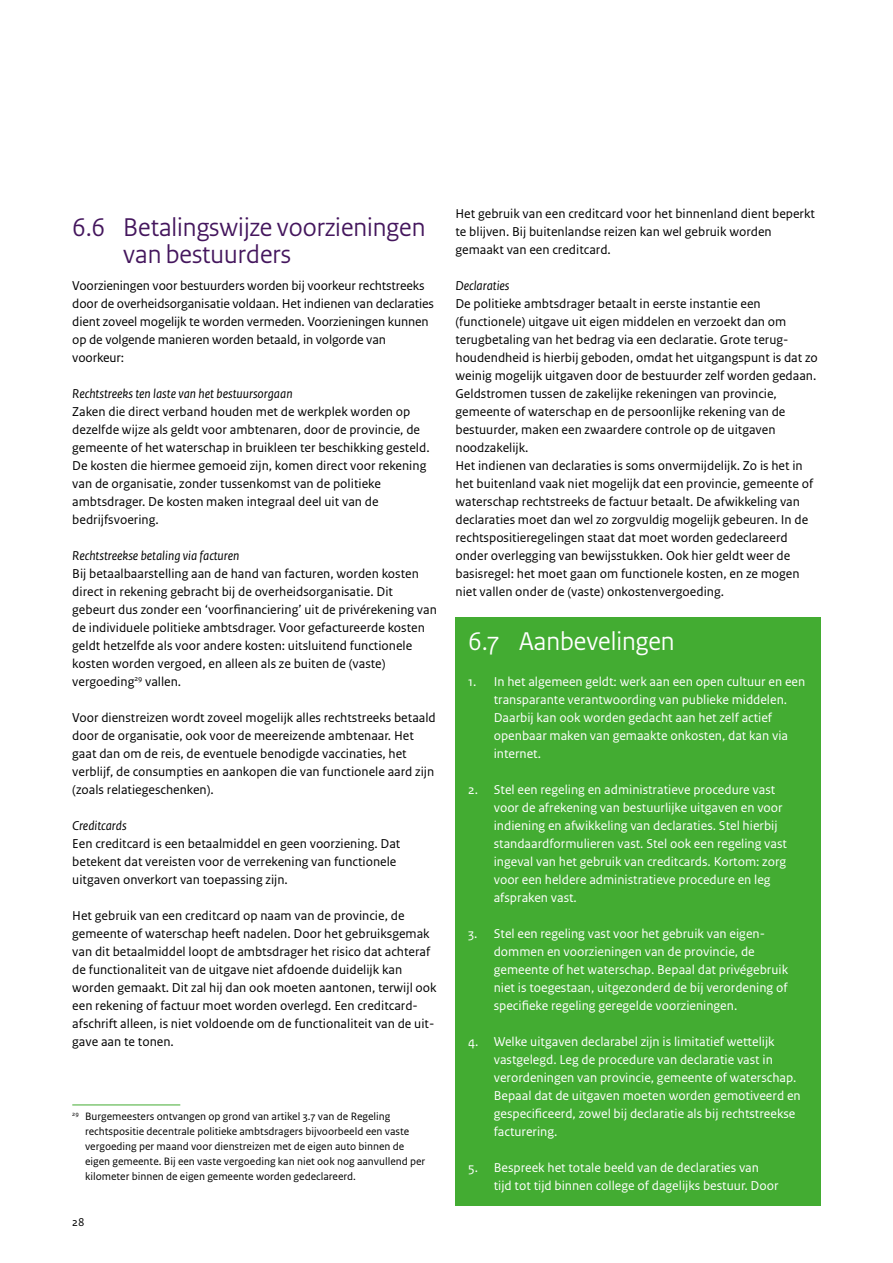
<style>
.page{position:relative;width:893px;height:1263px;background:#fff}
.page>*{position:absolute;margin:0;border:0;box-sizing:border-box;transform-origin:0 0}
.t1{font:27px/27px "Rijksoverheid Sans Heading";color:#44165d}
.t2{font:27px "Rijksoverheid Sans Heading";color:#fff}
.t3{font:13.5px/18px "Rijksoverheid Sans Text";color:#000}
.t4{font:13.5px/18px "Rijksoverheid Sans Text";color:#fff}
.t5{font:italic 13.5px "Rijksoverheid Sans Text";color:#000}
.t6{font:12px "Rijksoverheid Sans Text";color:#000}
.t7{font:11.25px/15px "Rijksoverheid Sans Text";color:#000}
</style>
<div class="page">
<hr style="left:72px;top:1104px;width:108px;height:1px;background:#43ac32">
<div style="left:455px;top:617px;width:366px;height:52px;background:#43ac32"></div>
<div style="left:455px;top:662px;width:366px;height:129px;background:#43ac32"></div>
<div style="left:455px;top:770px;width:366px;height:165px;background:#43ac32"></div>
<div style="left:455px;top:914px;width:366px;height:129px;background:#43ac32"></div>
<div style="left:455px;top:1022px;width:366px;height:147px;background:#43ac32"></div>
<div style="left:455px;top:1148px;width:366px;height:57px;background:#43ac32"></div>
<h1 class="t1" style="left:123px;top:214px;width:304px;text-indent:-51px">6.6 Betalingswijze voorzieningen van bestuurders</h1>
<p class="t3" style="left:72px;top:277px;width:363px">Voorzieningen voor bestuurders worden bij voorkeur rechtstreeks door de overheidsorganisatie voldaan. Het indienen van declaraties dient zoveel mogelijk te worden vermeden. Voorzieningen kunnen op de volgende manieren worden betaald, in volgorde van voorkeur:</p>
<p class="t5" style="left:72px;top:386px;width:222px">Rechtstreeks ten laste van het bestuursorgaan</p>
<p class="t3" style="left:72px;top:403px;width:359px">Zaken die direct verband houden met de werkplek worden op dezelfde wijze als geldt voor ambtenaren, door de provincie, de gemeente of het waterschap in bruikleen ter beschikking gesteld.<br>De kosten die hiermee gemoeid zijn, komen direct voor rekening van de organisatie, zonder tussenkomst van de politieke ambtsdrager. De kosten maken integraal deel uit van de bedrijfsvoering.</p>
<p class="t5" style="left:72px;top:548px;width:169px">Rechtstreekse betaling via facturen</p>
<p class="t3" style="left:72px;top:565px;width:366px">Bij betaalbaarstelling aan de hand van facturen, worden kosten direct in rekening gebracht bij de overheidsorganisatie. Dit gebeurt dus zonder een ‘voorfinanciering’ uit de privérekening van de individuele politieke ambtsdrager. Voor gefactureerde kosten geldt hetzelfde als voor andere kosten: uitsluitend functionele kosten worden vergoed, en alleen als ze buiten de (vaste) vergoeding<sup>29</sup> vallen.</p>
<p class="t3" style="left:72px;top:709px;width:365px">Voor dienstreizen wordt zoveel mogelijk alles rechtstreeks betaald door de organisatie, ook voor de meereizende ambtenaar. Het gaat dan om de reis, de eventuele benodigde vaccinaties, het verblijf, de consumpties en aankopen die van functionele aard zijn (zoals relatiegeschenken).</p>
<p class="t5" style="left:72px;top:818px;width:56px">Creditcards</p>
<p class="t3" style="left:72px;top:835px;width:330px">Een creditcard is een betaalmiddel en geen voorziening. Dat betekent dat vereisten voor de verrekening van functionele uitgaven onverkort van toepassing zijn.</p>
<p class="t3" style="left:72px;top:907px;width:366px">Het gebruik van een creditcard op naam van de provincie, de gemeente of waterschap heeft nadelen. Door het gebruiksgemak van dit betaalmiddel loopt de ambtsdrager het risico dat achteraf de functionaliteit van de uitgave niet afdoende duidelijk kan worden gemaakt. Dit zal hij dan ook moeten aantonen, terwijl ook een rekening of factuur moet worden overlegd. Een creditcard&shy;afschrift alleen, is niet voldoende om de functionaliteit van de uit&shy;gave aan te tonen.</p>
<p class="t7" style="left:85px;top:1109px;width:342px;text-indent:-13px"><sup>29</sup> Burgemeesters ontvangen op grond van artikel 3.7 van de Regeling rechtspositie decentrale politieke ambtsdragers bijvoorbeeld een vaste vergoeding per maand voor dienstreizen met de eigen auto binnen de eigen gemeente. Bij een vaste vergoeding kan niet ook nog aanvullend per kilometer binnen de eigen gemeente worden gedeclareerd.</p>
<p class="t6" style="left:72px;top:1215px;width:14px">28</p>
<p class="t3" style="left:455px;top:205px;width:361px">Het gebruik van een creditcard voor het binnenland dient beperkt te blijven. Bij buitenlandse reizen kan wel gebruik worden gemaakt van een creditcard.</p>
<p class="t5" style="left:455px;top:278px;width:56px">Declaraties</p>
<p class="t3" style="left:455px;top:295px;width:364px">De politieke ambtsdrager betaalt in eerste instantie een (functionele) uitgave uit eigen middelen en verzoekt dan om terugbetaling van het bedrag via een declaratie. Grote terug&shy;houdendheid is hierbij geboden, omdat het uitgangspunt is dat zo weinig mogelijk uitgaven door de bestuurder zelf worden gedaan.<br>Geldstromen tussen de zakelijke rekeningen van provincie, gemeente of waterschap en de persoonlijke rekening van de bestuurder, maken een zwaardere controle op de uitgaven noodzakelijk.<br>Het indienen van declaraties is soms onvermijdelijk. Zo is het in het buitenland vaak niet mogelijk dat een provincie, gemeente of waterschap rechtstreeks de factuur betaalt. De afwikkeling van declaraties moet dan wel zo zorgvuldig mogelijk gebeuren. In de rechtspositieregelingen staat dat moet worden gedeclareerd onder overlegging van bewijsstukken. Ook hier geldt weer de basisregel: het moet gaan om functionele kosten, en ze mogen niet vallen onder de (vaste) onkostenvergoeding.</p>
<h1 class="t2" style="left:468px;top:625px;width:208px">6.7 Aanbevelingen</h1>
<p class="t4" style="left:494px;top:673px;width:313px;text-indent:-26px">1. In het algemeen geldt: werk aan een open cultuur en een transparante verantwoording van publieke middelen.<br>Daarbij kan ook worden gedacht aan het zelf actief openbaar maken van gemaakte onkosten, dat kan via internet.</p>
<p class="t4" style="left:494px;top:781px;width:295px;text-indent:-26px">2. Stel een regeling en administratieve procedure vast voor de afrekening van bestuurlijke uitgaven en voor indiening en afwikkeling van declaraties. Stel hierbij standaardformulieren vast. Stel ook een regeling vast ingeval van het gebruik van creditcards. Kortom: zorg voor een heldere administratieve procedure en leg afspraken vast.</p>
<p class="t4" style="left:494px;top:925px;width:296px;text-indent:-26px">3. Stel een regeling vast voor het gebruik van eigen&shy;dommen en voorzieningen van de provincie, de gemeente of het waterschap. Bepaal dat privégebruik niet is toegestaan, uitgezonderd de bij verordening of specifieke regeling geregelde voorzieningen.</p>
<p class="t4" style="left:494px;top:1033px;width:308px;text-indent:-26px">4. Welke uitgaven declarabel zijn is limitatief wettelijk vastgelegd. Leg de procedure van declaratie vast in verordeningen van provincie, gemeente of waterschap.<br>Bepaal dat de uitgaven moeten worden gemotiveerd en gespecificeerd, zowel bij declaratie als bij rechtstreekse facturering.</p>
<p class="t4" style="left:494px;top:1159px;width:286px;text-indent:-26px">5. Bespreek het totale beeld van de declaraties van tijd tot tijd binnen college of dagelijks bestuur. Door</p>
</div>
